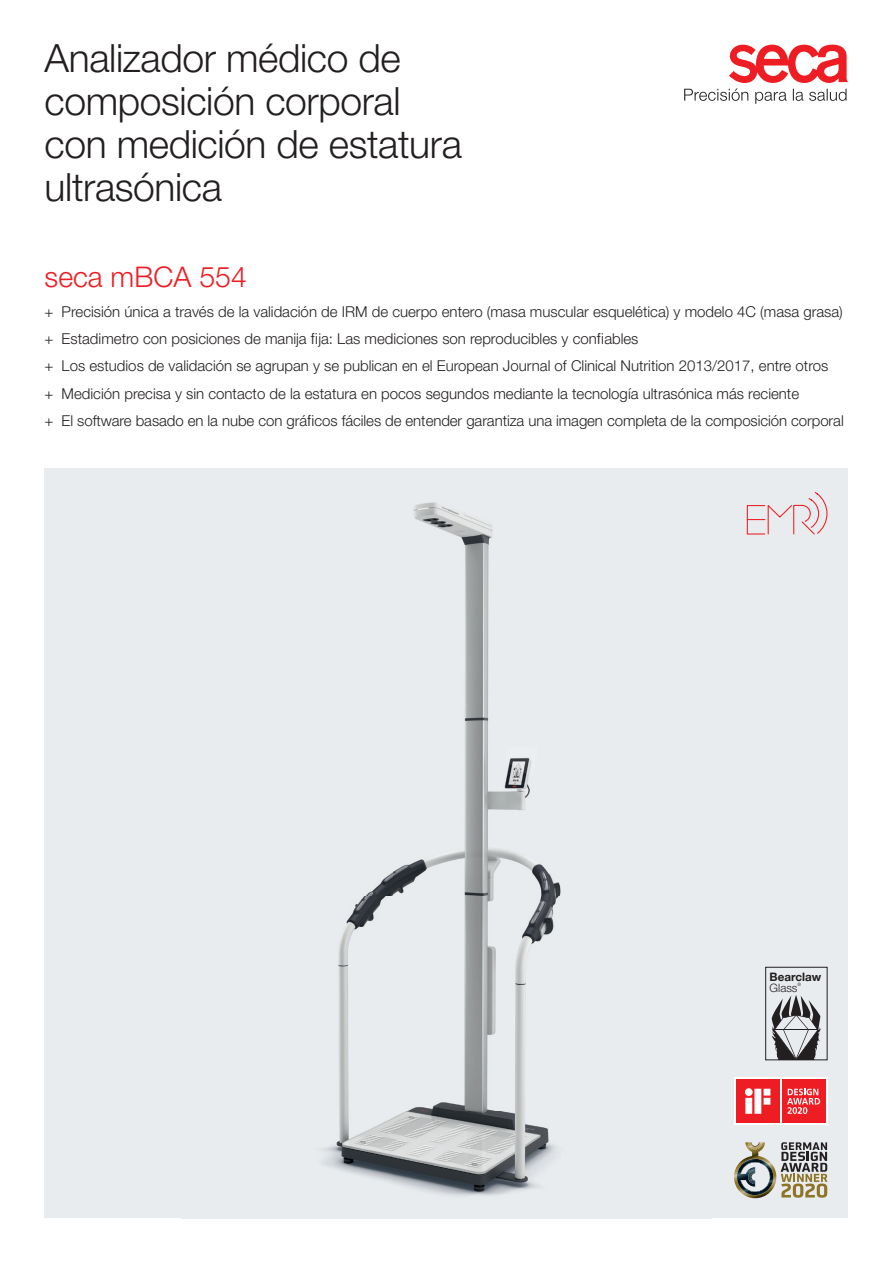
<style>
.page{position:relative;width:893px;height:1263px;background:#fff}
.page>*{position:absolute;margin:0;border:0;box-sizing:border-box;transform-origin:0 0}
.t1{font:300 39px/42.9px "secaglobal";letter-spacing:-.01em;color:#231f20}
.t2{font:300 28.5px "secaglobal";color:#ee1d23}
.t3{font:300 15px/27.3px "secaglobal";color:#231f20}
.t4{font:700 11.55px "secaglobal";color:#231f20}
.t5{font:300 11.55px "secaglobal";color:#231f20}
.t6{font:300 4.5px "secaglobal";color:#231f20}
</style>
<div class="page">
<div style="left:45px;top:468px;width:803px;height:750px;background:#e9ecef"></div>
<img style="left:323px;top:502px;width:238px;height:694px">
<svg style="left:746px;top:492px;width:82px;height:43px"></svg>
<img style="left:734px;top:1142px;width:42px;height:56px">
<svg style="left:748px;top:1142px;width:14px;height:7px"></svg>
<svg style="left:737px;top:1159px;width:36px;height:36px"></svg>
<svg style="left:781px;top:1142px;width:46px;height:56px"></svg>
<svg style="left:772px;top:995px;width:49px;height:63px"></svg>
<hr style="left:774px;top:1029px;width:44px;height:1px;background:#231f20">
<div style="left:765px;top:967px;width:62px;height:93px;border:1px solid #231f20"></div>
<div style="left:734px;top:1077px;width:93px;height:48px;background:#fff"></div>
<div style="left:736px;top:1079px;width:44px;height:44px;background:#ee1d23"></div>
<svg style="left:745px;top:1088px;width:25px;height:26px"></svg>
<div style="left:782px;top:1079px;width:43px;height:44px;background:#ee1d23"></div>
<svg style="left:787px;top:1088px;width:33px;height:26px"></svg>
<svg style="left:684px;top:44px;width:164px;height:60px"></svg>
<h1 class="t1" style="left:45px;top:38px;width:419px">Analizador médico de composición corporal con medición de estatura ultrasónica</h1>
<h2 class="t2" style="left:45px;top:261px;width:204px">seca mBCA 554</h2>
<p class="t3" style="left:45px;top:298px;width:801px">+ Precisión única a través de la validación de IRM de cuerpo entero (masa muscular esquelética) y modelo 4C (masa grasa) + Estadimetro con posiciones de manija fija: Las mediciones son reproducibles y confiables<br>+ Los estudios de validación se agrupan y se publican en el European Journal of Clinical Nutrition 2013/2017, entre otros<br>+ Medición precisa y sin contacto de la estatura en pocos segundos mediante la tecnología ultrasónica más reciente<br>+ El software basado en la nube con gráficos fáciles de entender garantiza una imagen completa de la composición corporal</p>
<p class="t4" style="left:770px;top:970px;width:53px">Bearclaw</p>
<p class="t5" style="left:770px;top:981px;width:29px">Glass</p>
<p class="t6" style="left:798px;top:982px;width:5px">®</p>
</div>
